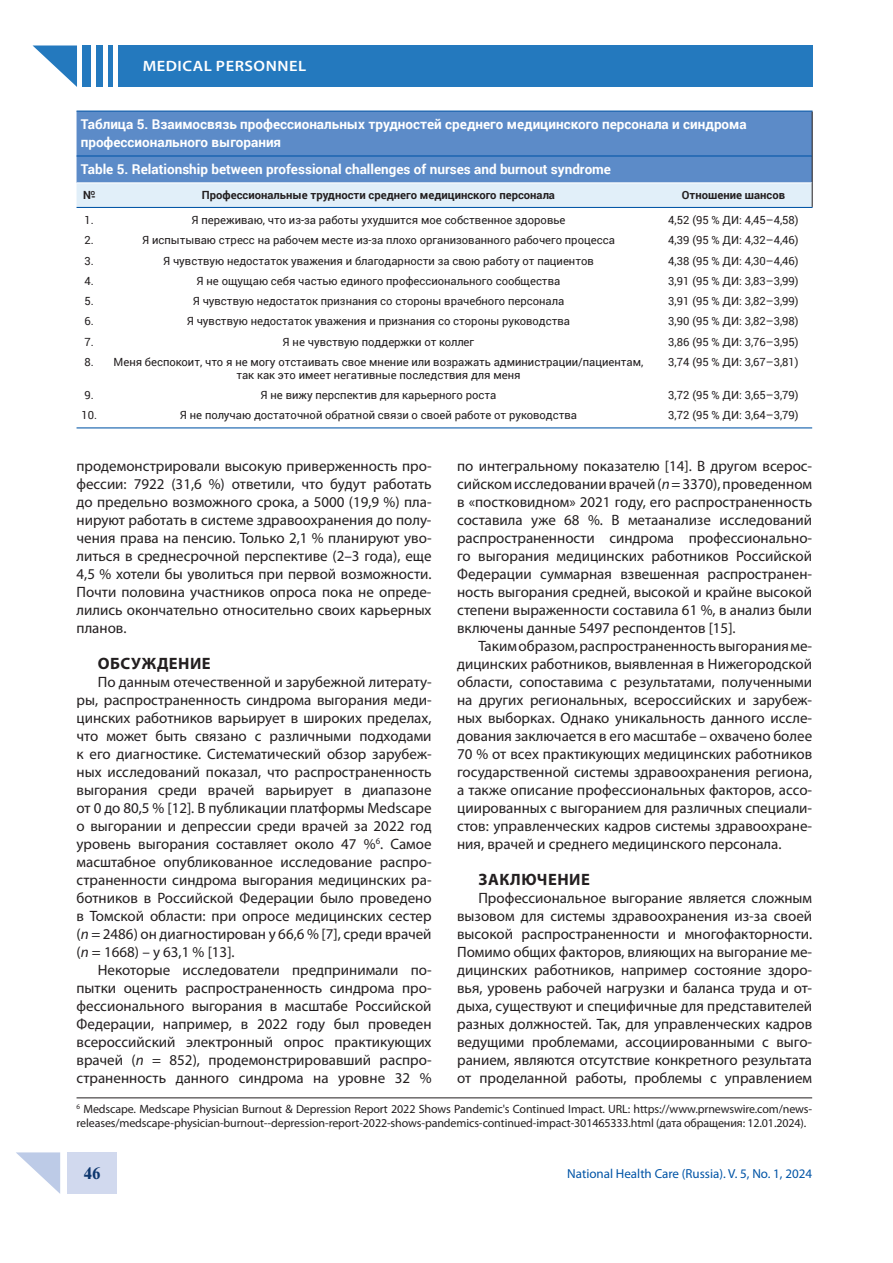
<style>
.page{position:relative;width:893px;height:1263px;background:#fff}
.page>*{position:absolute;margin:0;border:0;box-sizing:border-box;transform-origin:0 0}
.t1{font:700 16.5px "Myriad Pro";letter-spacing:.03em;color:#231f20}
.t2{font:700 16.5px "Newton C";color:#0d376e}
.t3{font:15px/18px "Myriad Pro";color:#231f20;text-align:justify}
.t4{font:600 15px "Myriad Pro";letter-spacing:.03em;color:#fff;scale:1.1 1}
.t5{font:700 13.5px/18px "Roboto";color:#fff}
.t6{font:13.05px "Myriad Pro";color:#0154a6}
.t7{font:12px/14.4px "Myriad Pro";letter-spacing:-.01em;color:#231f20}
.t8{font:11.25px/12.8px "Roboto";color:#231f20}
.t9{font:700 11.25px "Roboto";color:#231f20}
.s1{font-style:italic}
</style>
<div class="page">
<div style="left:118px;top:45px;width:694px;height:42px;background:#2479be"></div>
<div style="left:82px;top:45px;width:9px;height:42px;background:#2479be"></div>
<div style="left:96px;top:45px;width:7px;height:42px;background:#2479be"></div>
<div style="left:108px;top:45px;width:5px;height:42px;background:#2479be"></div>
<svg style="left:33px;top:45px;width:44px;height:42px"></svg>
<div style="left:67px;top:1152px;width:50px;height:42px;background:#d1d9ee"></div>
<svg style="left:16px;top:1152px;width:44px;height:42px"></svg>
<div style="left:77px;top:112px;width:735px;height:43px;background:#5c8bc8"></div>
<hr style="left:77px;top:111px;width:736px;height:1px;background:#0154a6">
<hr style="left:812px;top:112px;width:1px;height:44px;background:#231f20">
<hr style="left:77px;top:155px;width:735px;height:2px;background:#0154a6">
<svg style="left:77px;top:156px;width:736px;height:51px;background:#9bbadf"></svg>
<hr style="left:77px;top:207px;width:736px;height:1px;background:#0154a6">
<hr style="left:77px;top:427px;width:735px;height:1px;background:#0154a6">
<hr style="left:77px;top:1097px;width:735px;height:1px;background:#231f20">
<p class="t4" style="left:143px;top:60px;width:150px">MEDICAL PERSONNEL</p>
<p class="t5" style="left:81px;top:115px;width:667px">Таблица 5. Взаимосвязь профессиональных трудностей среднего медицинского персонала и синдрома профессионального выгорания</p>
<p class="t5" style="left:81px;top:160px;width:532px">Table 5. Relationship between professional challenges of nurses and burnout syndrome</p>
<p class="t9" style="left:83px;top:187px;width:14px">№</p>
<p class="t9" style="left:202px;top:187px;width:355px">Профессиональные трудности среднего медицинского персонала</p>
<p class="t9" style="left:682px;top:187px;width:105px">Отношение шансов</p>
<p class="t8" style="left:85px;top:213px;width:11px">1.</p>
<p class="t8" style="left:191px;top:213px;width:375px">Я переживаю, что из-за работы ухудшится мое собственное здоровье</p>
<p class="t8" style="left:668px;top:213px;width:132px">4,52 (95 % ДИ: 4,45–4,58)</p>
<p class="t8" style="left:85px;top:234px;width:11px">2.</p>
<p class="t8" style="left:142px;top:234px;width:474px">Я испытываю стресс на рабочем месте из-за плохо организованного рабочего процесса</p>
<p class="t8" style="left:668px;top:234px;width:132px">4,39 (95 % ДИ: 4,32–4,46)</p>
<p class="t8" style="left:85px;top:254px;width:11px">3.</p>
<p class="t8" style="left:163px;top:254px;width:432px">Я чувствую недостаток уважения и благодарности за свою работу от пациентов</p>
<p class="t8" style="left:668px;top:254px;width:132px">4,38 (95 % ДИ: 4,30–4,46)</p>
<p class="t8" style="left:85px;top:274px;width:11px">4.</p>
<p class="t8" style="left:197px;top:274px;width:365px">Я не ощущаю себя частью единого профессионального сообщества</p>
<p class="t8" style="left:668px;top:274px;width:132px">3,91 (95 % ДИ: 3,83–3,99)</p>
<p class="t8" style="left:85px;top:294px;width:11px">5.</p>
<p class="t8" style="left:193px;top:294px;width:373px">Я чувствую недостаток признания со стороны врачебного персонала</p>
<p class="t8" style="left:668px;top:294px;width:132px">3,91 (95 % ДИ: 3,82–3,99)</p>
<p class="t8" style="left:85px;top:315px;width:11px">6.</p>
<p class="t8" style="left:187px;top:315px;width:385px">Я чувствую недостаток уважения и признания со стороны руководства</p>
<p class="t8" style="left:668px;top:315px;width:132px">3,90 (95 % ДИ: 3,82–3,98)</p>
<p class="t8" style="left:85px;top:335px;width:11px">7.</p>
<p class="t8" style="left:283px;top:335px;width:193px">Я не чувствую поддержки от коллег</p>
<p class="t8" style="left:668px;top:335px;width:132px">3,86 (95 % ДИ: 3,76–3,95)</p>
<p class="t8" style="left:236px;top:355px;width:408px;text-indent:-152px">8. Меня беспокоит, что я не могу отстаивать свое мнение или возражать администрации/пациентам, так как это имеет негативные последствия для меня</p>
<p class="t8" style="left:668px;top:355px;width:132px">3,74 (95 % ДИ: 3,67–3,81)</p>
<p class="t8" style="left:85px;top:388px;width:11px">9.</p>
<p class="t8" style="left:261px;top:388px;width:237px">Я не вижу перспектив для карьерного роста</p>
<p class="t8" style="left:668px;top:388px;width:132px">3,72 (95 % ДИ: 3,65–3,79)</p>
<p class="t8" style="left:81px;top:409px;width:17px">10.</p>
<p class="t8" style="left:180px;top:409px;width:399px">Я не получаю достаточной обратной связи о своей работе от руководства</p>
<p class="t8" style="left:668px;top:409px;width:132px">3,72 (95 % ДИ: 3,64–3,79)</p>
<p class="t3" style="left:77px;top:458px;width:357px">продемонстрировали высокую приверженность про&shy;фессии: 7922 (31,6 %) ответили, что будут работать до предельно возможного срока, а 5000 (19,9 %) пла&shy;нируют работать в системе здравоохранения до полу&shy;чения права на пенсию. Только 2,1 % планируют уво&shy;литься в среднесрочной перспективе (2–3 года), еще 4,5 % хотели бы уволиться при первой возможности.<br>Почти половина участников опроса пока не опреде&shy;лились окончательно относительно своих карьерных планов.</p>
<p class="t1" style="left:98px;top:657px;width:114px">ОБСУЖДЕНИЕ</p>
<p class="t3" style="left:77px;top:674px;width:357px;text-indent:21px">По данным отечественной и зарубежной литерату&shy;ры, распространенность синдрома выгорания меди&shy;цинских работников варьирует в широких пределах, что может быть связано с различными подходами к его диагностике. Систематический обзор зарубеж&shy;ных исследований показал, что распространенность выгорания среди врачей варьирует в диапазоне от 0 до 80,5 % [12]. В публикации платформы Medscape о выгорании и депрессии среди врачей за 2022 год уровень выгорания составляет около 47 %<sup>6</sup>. Самое масштабное опубликованное исследование распро&shy;страненности синдрома выгорания медицинских ра&shy;ботников в Российской Федерации было проведено в Томской области: при опросе медицинских сестер (<span class="s1">n</span> = 2486) он диагностирован у 66,6 % [7], среди врачей (<span class="s1">n</span> = 1668) – у 63,1 % [13].</p>
<p class="t3" style="left:77px;top:962px;width:357px;text-indent:21px">Некоторые исследователи предпринимали по&shy;пытки оценить распространенность синдрома про&shy;фессионального выгорания в масштабе Российской Федерации, например, в 2022 году был проведен всероссийский электронный опрос практикующих врачей (<span class="s1">n</span> = 852), продемонстрировавший распро&shy;страненность данного синдрома на уровне 32 %</p>
<p class="t3" style="left:457px;top:458px;width:357px">по интегральному показателю [14]. В другом всерос&shy;сийском исследовании врачей (<span class="s1">n</span> = 3370), проведенном в «постковидном» 2021 году, его распространенность составила уже 68 %. В метаанализе исследований распространенности синдрома профессионально&shy;го выгорания медицинских работников Российской Федерации суммарная взвешенная распространен&shy;ность выгорания средней, высокой и крайне высокой степени выраженности составила 61 %, в анализ были включены данные 5497 респондентов [15].</p>
<p class="t3" style="left:457px;top:638px;width:357px;text-indent:21px">Таким образом, распространенность выгорания ме&shy;дицинских работников, выявленная в Нижегородской области, сопоставима с результатами, полученными на других региональных, всероссийских и зарубеж&shy;ных выборках. Однако уникальность данного иссле&shy;дования заключается в его масштабе – охвачено более 70 % от всех практикующих медицинских работников государственной системы здравоохранения региона, а также описание профессиональных факторов, ассо&shy;циированных с выгоранием для различных специали&shy;стов: управленческих кадров системы здравоохране&shy;ния, врачей и среднего медицинского персонала.</p>
<p class="t1" style="left:479px;top:873px;width:113px">ЗАКЛЮЧЕНИЕ</p>
<p class="t3" style="left:457px;top:890px;width:357px;text-indent:21px">Профессиональное выгорание является сложным вызовом для системы здравоохранения из-за своей высокой распространенности и многофакторности.<br>Помимо общих факторов, влияющих на выгорание ме&shy;дицинских работников, например состояние здоро&shy;вья, уровень рабочей нагрузки и баланса труда и от&shy;дыха, существуют и специфичные для представителей разных должностей. Так, для управленческих кадров ведущими проблемами, ассоциированными с выго&shy;ранием, являются отсутствие конкретного результата от проделанной работы, проблемы с управлением</p>
<p class="t7" style="left:77px;top:1103px;width:737px"><sup>6</sup> Medscape. Medscape Physician Burnout &amp; Depression Report 2022 Shows Pandemic's Continued Impact. URL: https://www.prnewswire.com/news&shy;releases/medscape-physician-burnout--depression-report-2022-shows-pandemics-continued-impact-301465333.html (дата обращения: 12.01.2024).</p>
<p class="t2" style="left:84px;top:1167px;width:18px">46</p>
<p class="t6" style="left:567px;top:1169px;width:247px">National Health Care (Russia). V. 5, No. 1, 2024</p>
</div>
